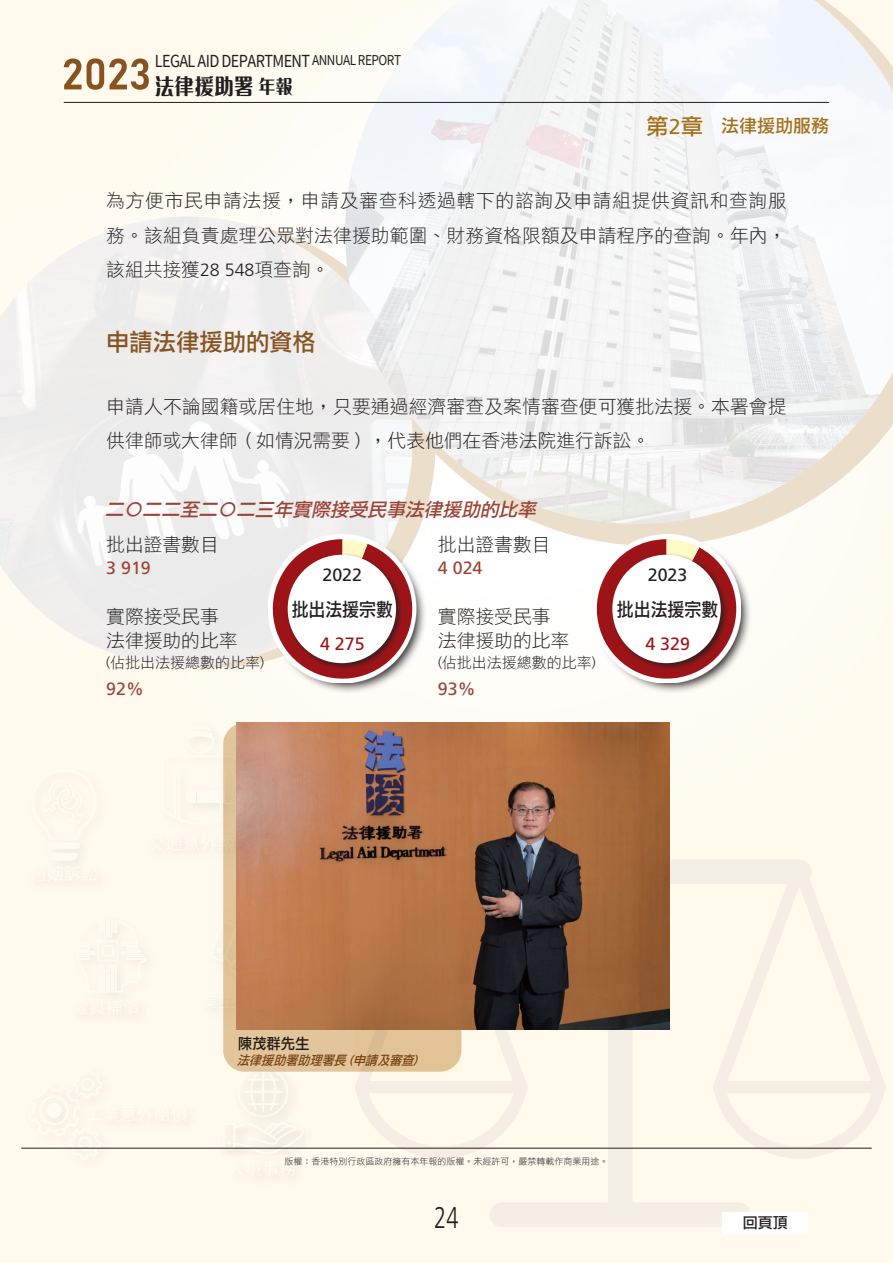
<style>
.page{position:relative;width:893px;height:1263px;background:#fffaed}
.page>*{position:absolute;margin:0;border:0;box-sizing:border-box;transform-origin:0 0}
.t1{font:300 30px "Frutiger LT Std";color:#231f20;scale:.73 1}
.txt_medhead{font:24px "DF Li Hei Md WIN BF";color:#875421}
.t2{font:800 22.5px "M Ellan HK";color:#231f20;scale:.88 1}
.txt{font:18.75px/34.5px "DF Li Hei W3 WIN BF";letter-spacing:.01em;color:#231f20;text-align:justify}
.txt_smallbold{font:italic 18.75px "DF Li Hei Md WIN BF";color:#9b4337}
.txt-2{font:18.75px "DF Li Hei Md WIN BF";color:#231f20;scale:.9 1}
.t3{font:18px "DF Li Hei Md WIN BF";color:#a5711a}
.txt-3{font:17.85px "Frutiger LT Std";color:#9b4337}
.txt-4{font:17.85px "Frutiger LT Std";color:#231f20}
.txt-5{font:17.85px "Frutiger LT Std";color:#9c1418}
.t4{font:16.5px "Taipei Sans TC Beta";letter-spacing:-.04em;color:#231f20;scale:.88 1}
.txt-6{font:15px "DF Li Hei W3 WIN BF";color:#231f20}
.name_caption{font:15px "DF Li Hei Md WIN BF";color:#231f20;scale:.95 1}
.name_caption-2{font:15px "DF Li Hei Md WIN BF";color:#231f20}
.t5{font:italic 12.75px "DF Li Hei Md WIN BF";color:#875421;scale:.95 1}
.t6{font:9px "DF Li Hei W3 WIN BF";color:#231f20}
.s1{font-size:13.5px}
.s2{font-size:19.5px}
.s3{font-size:22.5px}
.s4{font-family:"Frutiger LT Std";font-size:21.3px}
.s5{font-family:"Frutiger LT Std";font-weight:300;font-size:17.85px}
.s6{font-family:"Frutiger LT Std";font-weight:300;font-size:14.25px}
.s7{font-family:"Frutiger LT Std";font-size:12.15px}
</style>
<div class="page">
<div style="left:0;top:195px;width:256px;height:21px;background:#fffbf2"></div>
<div style="left:256px;top:0;width:626px;height:585px;background:#fefcf4"></div>
<svg style="left:435px;top:524px;width:458px;height:22px;fill:#fefcf4"></svg>
<svg style="left:355px;top:793px;width:531px;height:434px;background:#fcf7e9"></svg>
<img style="left:194px;top:910px;width:29px;height:116px">
<div style="left:202px;top:919px;width:21px;height:90px;background:#fffaed"></div>
<div style="left:63px;top:911px;width:101px;height:121px;background:#fffaed"></div>
<div style="left:72px;top:918px;width:76px;height:96px;background:#fcf8ec"></div>
<div style="left:214px;top:1058px;width:107px;height:135px;background:#fffaed"></div>
<div style="left:223px;top:1067px;width:81px;height:87px;background:#f9f5e9"></div>
<svg style="left:228px;top:1160px;width:67px;height:16px"></svg>
<div style="left:19px;top:1061px;width:185px;height:116px;background:#fffaed"></div>
<div style="left:26px;top:1068px;width:161px;height:93px;background:#fefaed"></div>
<div style="left:22px;top:760px;width:93px;height:138px;background:#fffaed"></div>
<div style="left:48px;top:842px;width:32px;height:7px;background:#fffbf1;border-radius:3px"></div>
<div style="left:30px;top:853px;width:67px;height:28px;background:#fcf8ec"></div>
<div style="left:29px;top:769px;width:69px;height:73px;background:#fdf8eb"></div>
<div style="left:140px;top:717px;width:129px;height:151px;background:#fffaed"></div>
<svg style="left:149px;top:834px;width:74px;height:16px"></svg>
<div style="left:161px;top:725px;width:73px;height:100px;background:#fef9ec"></div>
<img style="left:0;top:216px;width:413px;height:450px">
<img style="left:345px;top:0;width:548px;height:524px">
<hr style="left:21px;top:1148px;width:851px;height:1px;background:#231f20">
<div style="left:723px;top:1212px;width:85px;height:21px;background:#fff"></div>
<hr style="left:64px;top:102px;width:765px;height:1px;background:#231f20">
<svg style="left:64px;top:58px;width:85px;height:32px;background:#c9af91"></svg>
<svg style="left:270px;top:536px;width:482px;height:158px"></svg>
<div style="left:268px;top:535px;width:473px;height:148px;background:#fff"></div>
<svg style="left:264px;top:539px;width:157px;height:149px"></svg>
<svg style="left:587px;top:539px;width:159px;height:149px"></svg>
<div style="left:286px;top:553px;width:118px;height:118px;background:#231f20;opacity:.75"></div>
<div style="left:288px;top:555px;width:108px;height:108px;background:#fff;border-radius:50%"></div>
<div style="left:611px;top:553px;width:117px;height:118px;background:#231f20;opacity:.75"></div>
<div style="left:612px;top:555px;width:109px;height:108px;background:#fff;border-radius:50%"></div>
<div style="left:223px;top:723px;width:238px;height:348px;background:#e2c499;border-radius:21px"></div>
<img style="left:236px;top:723px;width:434px;height:306px">
<p class="t4" style="left:155px;top:51px;width:281px">LEGAL AID DEPARTMENT <span class="s1">ANNUAL REPORT</span></p>
<p class="t2" style="left:155px;top:71px;width:158px">法律援助署 <span class="s2">年報</span></p>
<p class="t3" style="left:646px;top:117px;width:184px"><span class="s3">第</span><span class="s4">2</span><span class="s3">章</span> 法律援助服務</p>
<p class="txt" style="left:106px;top:183px;width:682px">為方便市民申請法援，申請及審查科透過轄下的諮詢及申請組提供資訊和查詢服務。該組負責處理公眾對法律援助範圍、財務資格限額及申請程序的查詢。年內，該組共接獲<span class="s5">28 548</span>項查詢。</p>
<p class="txt_medhead" style="left:106px;top:329px;width:211px">申請法律援助的資格</p>
<p class="txt" style="left:106px;top:389px;width:682px">申請人不論國籍或居住地，只要通過經濟審查及案情審查便可獲批法援。本署會提供律師或大律師（如情況需要），代表他們在香港法院進行訴訟。</p>
<p class="txt_smallbold" style="left:105px;top:500px;width:437px">二○二二至二○二三年實際接受民事法律援助的比率</p>
<p class="txt" style="left:106px;top:527px;width:114px">批出證書數目</p>
<p class="txt" style="left:438px;top:527px;width:114px">批出證書數目</p>
<p class="txt-3" style="left:106px;top:558px;width:46px">3 919</p>
<p class="txt-3" style="left:438px;top:558px;width:46px">4 024</p>
<p class="txt" style="left:106px;top:599px;width:114px">實際接受民事</p>
<p class="txt" style="left:438px;top:599px;width:114px">實際接受民事</p>
<p class="txt" style="left:106px;top:623px;width:133px">法律援助的比率</p>
<p class="txt" style="left:438px;top:623px;width:133px">法律援助的比率</p>
<p class="txt-6" style="left:106px;top:655px;width:159px"><span class="s6">(</span>佔批出法援總數的比率<span class="s6">)</span></p>
<p class="txt-6" style="left:438px;top:655px;width:159px"><span class="s6">(</span>佔批出法援總數的比率<span class="s6">)</span></p>
<p class="txt-3" style="left:106px;top:678px;width:39px">92%</p>
<p class="txt-3" style="left:438px;top:678px;width:39px">93%</p>
<p class="txt-4" style="left:322px;top:564px;width:41px">2022</p>
<p class="txt-2" style="left:292px;top:600px;width:114px">批出法援宗數</p>
<p class="txt-5" style="left:320px;top:633px;width:46px">4 275</p>
<p class="txt-4" style="left:648px;top:564px;width:41px">2023</p>
<p class="txt-2" style="left:617px;top:600px;width:114px">批出法援宗數</p>
<p class="txt-5" style="left:645px;top:633px;width:46px">4 329</p>
<p class="name_caption" style="left:238px;top:1035px;width:76px">陳茂群先生</p>
<p class="t5" style="left:237px;top:1053px;width:195px">法律援助署助理署長 <span class="s7">(</span>申請及審查<span class="s7">)</span></p>
<p class="t6" style="left:284px;top:1157px;width:326px">版權：香港特別行政區政府擁有本年報的版權。未經許可，嚴禁轉載作商業用途。</p>
<h1 class="t1" style="left:434px;top:1201px;width:35px">24</h1>
<p class="name_caption-2" style="left:743px;top:1215px;width:46px">回頁頂</p>
</div>
